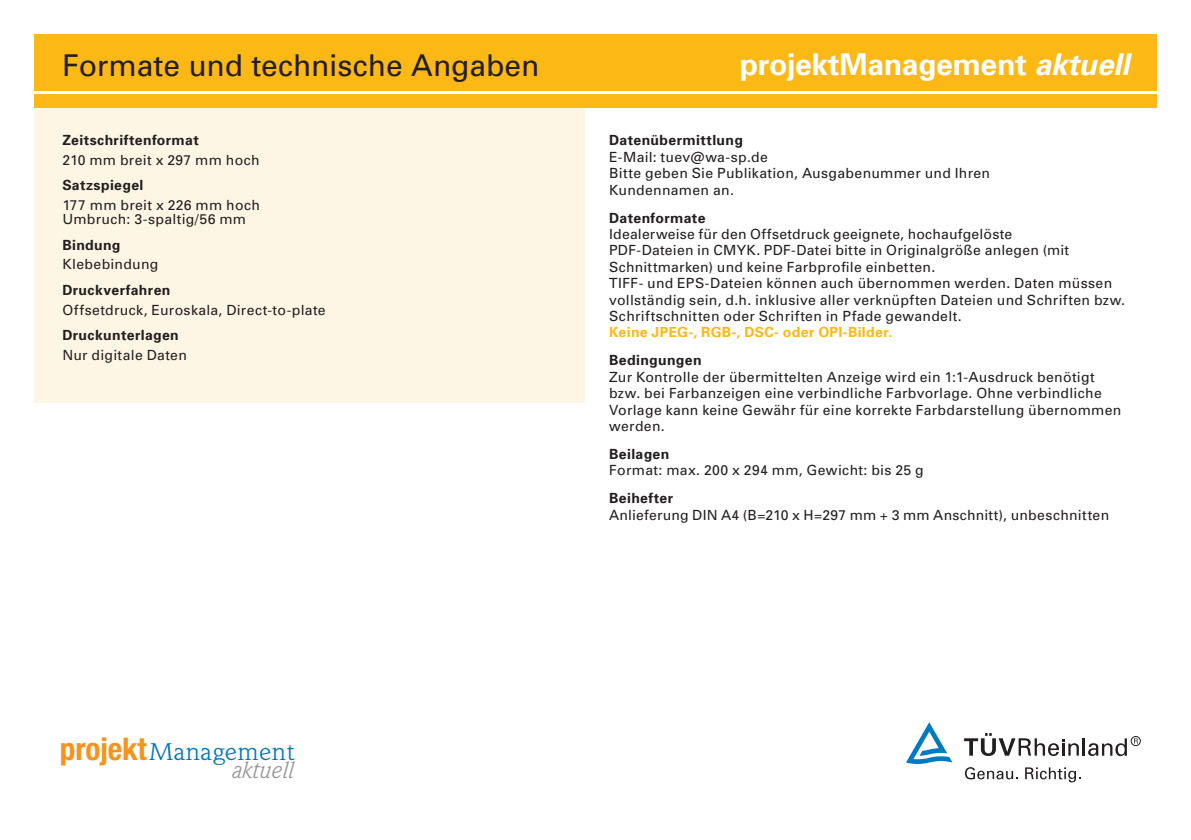
<style>
.page{position:relative;width:1191px;height:840px;background:#fff}
.page>*{position:absolute;margin:0;border:0;box-sizing:border-box;transform-origin:0 0}
.t1{font:30px "Univers";letter-spacing:-.005em;color:#231f20}
.t2{font:700 30px "Univers";letter-spacing:-.01em;color:#fff}
.t3{font:23.6px/18.2px "Weidemann Std";letter-spacing:.01em;color:#0073bc;text-align:right;scale:1.17 1}
.t4{font:14px/16.4px "Univers";letter-spacing:.02em;color:#231f20}
.t5{font:700 14px "Univers";letter-spacing:.025em;color:#231f20}
.t6{font:700 14px "Univers";letter-spacing:.025em;color:#fcb814}
.s1{font-style:italic}
.s2{font-family:"Helvetica Neue LT Pro";font-weight:700;font-stretch:condensed;font-size:31.2px;color:#f7931d}
.s3{font-style:italic;color:#939598}
</style>
<div class="page">
<svg style="left:965px;top:767px;width:52px;height:12px"></svg>
<svg style="left:1025px;top:767px;width:55px;height:15px"></svg>
<svg style="left:964px;top:733px;width:114px;height:22px"></svg>
<hr style="left:1082px;top:737px;width:3px;height:18px;background:#231f20">
<svg style="left:1088px;top:738px;width:39px;height:17px"></svg>
<div style="left:1131px;top:735px;width:9px;height:10px;border:1px solid #231f20;border-radius:50%"></div>
<svg style="left:1134px;top:737px;width:4px;height:6px"></svg>
<svg style="left:906px;top:722px;width:46px;height:41px"></svg>
<div style="left:34px;top:108px;width:550px;height:295px;background:#fef6e5"></div>
<div style="left:34px;top:34px;width:1123px;height:74px;background:#fcb814"></div>
<hr style="left:34px;top:91px;width:1123px;height:3px;background:#fff">
<h1 class="t1" style="left:62px;top:46px;width:479px">Formate und technische Angaben</h1>
<p class="t5" style="left:62px;top:131px;width:138px">Zeitschriftenformat</p>
<p class="t4" style="left:62px;top:151px;width:199px">210 mm breit x 297 mm hoch</p>
<p class="t5" style="left:62px;top:176px;width:83px">Satzspiegel</p>
<p class="t4" style="left:62px;top:198px;width:199px;line-height:14px">177 mm breit x 226 mm hoch<br>Umbruch: 3-spaltig/56 mm</p>
<p class="t5" style="left:62px;top:235px;width:60px">Bindung</p>
<p class="t4" style="left:62px;top:256px;width:98px">Klebebindung</p>
<p class="t5" style="left:62px;top:281px;width:110px">Druckverfahren</p>
<p class="t4" style="left:62px;top:301px;width:265px">Offsetdruck, Euroskala, Direct-to-plate</p>
<p class="t5" style="left:62px;top:326px;width:118px">Druckunterlagen</p>
<p class="t4" style="left:62px;top:346px;width:126px">Nur digitale Daten</p>
<h1 class="t2" style="left:739px;top:45px;width:391px">projektManagement <span class="s1">aktuell</span></h1>
<p class="t5" style="left:609px;top:131px;width:135px">Datenübermittlung</p>
<p class="t4" style="left:609px;top:148px;width:382px">E-Mail: tuev@wa-sp.de<br>Bitte geben Sie Publikation, Ausgabenummer und Ihren<br>Kundennamen an.</p>
<p class="t5" style="left:609px;top:208px;width:98px">Datenformate</p>
<p class="t4" style="left:609px;top:225px;width:517px">Idealerweise für den Offsetdruck geeignete, hochaufgelöste<br>PDF-Dateien in CMYK. PDF-Datei bitte in Originalgröße anlegen (mit Schnittmarken) und keine Farbprofile einbetten.<br>TIFF- und EPS-Dateien können auch übernommen werden. Daten müssen vollständig sein, d.h. inklusive aller verknüpften Dateien und Schriften bzw.<br>Schriftschnitten oder Schriften in Pfade gewandelt.</p>
<p class="t6" style="left:609px;top:323px;width:285px">Keine JPEG-, RGB-, DSC- oder OPI-Bilder.</p>
<p class="t5" style="left:609px;top:351px;width:94px">Bedingungen</p>
<p class="t4" style="left:609px;top:368px;width:514px">Zur Kontrolle der übermittelten Anzeige wird ein 1:1-Ausdruck benötigt bzw. bei Farbanzeigen eine verbindliche Farbvorlage. Ohne verbindliche Vorlage kann keine Gewähr für eine korrekte Farbdarstellung übernommen werden.</p>
<p class="t5" style="left:609px;top:444px;width:62px">Beilagen</p>
<p class="t4" style="left:609px;top:461px;width:316px">Format: max. 200 x 294 mm, Gewicht: bis 25 g</p>
<p class="t5" style="left:609px;top:489px;width:66px">Beihefter</p>
<p class="t4" style="left:609px;top:506px;width:501px">Anlieferung DIN A4 (B=210 x H=297 mm + 3 mm Anschnitt), unbeschnitten</p>
<h2 class="t3" style="left:60px;top:741px;width:202px"><span class="s2">projekt</span>Management <span class="s3">aktuell</span></h2>
</div>
